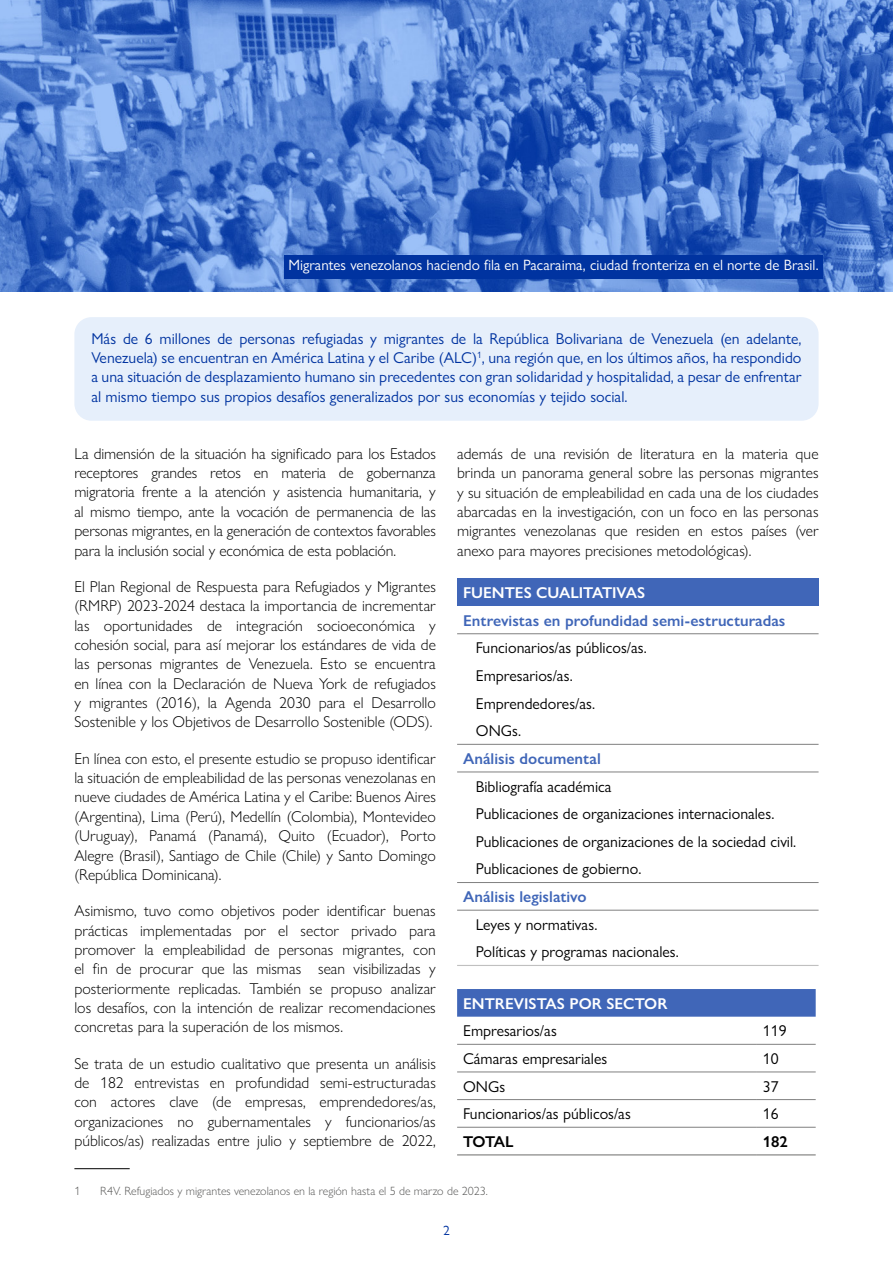
<style>
.page{position:relative;width:893px;height:1263px;background:#fff}
.page>*{position:absolute;margin:0;border:0;box-sizing:border-box;transform-origin:0 0}
.t1{font:300 15.75px/19.4px "Gill Sans Nova";color:#000;text-align:justify}
.t2{font:15.75px/19.4px "Gill Sans Nova";color:#0033a0;text-align:justify}
.t3{font:15.75px/27.6px "Gill Sans Nova";color:#000}
.t4{font:600 15.75px "Gill Sans Nova";color:#4066b8}
.t5{font:600 15.75px "Gill Sans Nova";color:#fff}
.t6{font:600 15.75px "Gill Sans Nova";letter-spacing:-.02em;color:#000}
.t7{font:15px "Gill Sans Nova";color:#fff}
.t8{font:13.5px "Gill Sans Nova";color:#0033a0}
.t9{font:300 12px "Gill Sans Nova";color:#575756}
</style>
<div class="page">
<div style="left:74px;top:317px;width:745px;height:104px;background:#e6effb;border-radius:17px"></div>
<hr style="left:74px;top:1168px;width:56px;height:1px;background:#000">
<div style="left:457px;top:578px;width:362px;height:28px;background:#4066b8"></div>
<hr style="left:457px;top:633px;width:362px;height:1px;background:#808080">
<hr style="left:457px;top:744px;width:362px;height:1px;background:#808080">
<hr style="left:457px;top:772px;width:362px;height:1px;background:#808080">
<hr style="left:457px;top:882px;width:362px;height:1px;background:#808080">
<hr style="left:457px;top:910px;width:362px;height:1px;background:#808080">
<hr style="left:457px;top:965px;width:362px;height:1px;background:#c0c0c0">
<div style="left:457px;top:989px;width:359px;height:28px;background:#4066b8"></div>
<hr style="left:457px;top:1154px;width:300px;height:1px;background:#9d9d9c">
<hr style="left:757px;top:1154px;width:59px;height:1px;background:#9d9d9c">
<hr style="left:457px;top:1044px;width:300px;height:1px;background:#808080">
<hr style="left:757px;top:1044px;width:59px;height:1px;background:#808080">
<hr style="left:457px;top:1071px;width:300px;height:1px;background:#808080">
<hr style="left:757px;top:1071px;width:59px;height:1px;background:#808080">
<hr style="left:457px;top:1099px;width:300px;height:1px;background:#808080">
<hr style="left:757px;top:1099px;width:59px;height:1px;background:#808080">
<hr style="left:457px;top:1127px;width:300px;height:1px;background:#808080">
<hr style="left:757px;top:1127px;width:59px;height:1px;background:#808080">
<img style="left:0;top:0;width:893px;height:291px">
<div style="left:284px;top:255px;width:539px;height:24px;background:#0033a0"></div>
<p class="t7" style="left:288px;top:256px;width:532px">Migrantes venezolanos haciendo fila en Pacaraima, ciudad fronteriza en el norte de Brasil.</p>
<p class="t2" style="left:91px;top:328px;width:712px">Más de 6 millones de personas refugiadas y migrantes de la República Bolivariana de Venezuela (en adelante, Venezuela) se encuentran en América Latina y el Caribe (ALC)<sup>1</sup>, una región que, en los últimos años, ha respondido a una situación de desplazamiento humano sin precedentes con gran solidaridad y hospitalidad, a pesar de enfrentar al mismo tiempo sus propios desafíos generalizados por sus economías y tejido social.</p>
<p class="t1" style="left:74px;top:443px;width:363px">La dimensión de la situación ha significado para los Estados receptores grandes retos en materia de gobernanza migratoria frente a la atención y asistencia humanitaria, y al mismo tiempo, ante la vocación de permanencia de las personas migrantes, en la generación de contextos favorables para la inclusión social y económica de esta población.</p>
<p class="t1" style="left:74px;top:577px;width:363px">El Plan Regional de Respuesta para Refugiados y Migrantes (RMRP) 2023-2024 destaca la importancia de incrementar las oportunidades de integración socioeconómica y cohesión social, para así mejorar los estándares de vida de las personas migrantes de Venezuela. Esto se encuentra en línea con la Declaración de Nueva York de refugiados y migrantes (2016), la Agenda 2030 para el Desarrollo Sostenible y los Objetivos de Desarrollo Sostenible (ODS).</p>
<p class="t1" style="left:74px;top:748px;width:363px">En línea con esto, el presente estudio se propuso identificar la situación de empleabilidad de las personas venezolanas en nueve ciudades de América Latina y el Caribe: Buenos Aires (Argentina), Lima (Perú), Medellín (Colombia), Montevideo (Uruguay), Panamá (Panamá), Quito (Ecuador), Porto Alegre (Brasil), Santiago de Chile (Chile) y Santo Domingo (República Dominicana).</p>
<p class="t1" style="left:74px;top:901px;width:363px">Asimismo, tuvo como objetivos poder identificar buenas prácticas implementadas por el sector privado para promover la empleabilidad de personas migrantes, con el fin de procurar que las mismas sean visibilizadas y posteriormente replicadas. También se propuso analizar los desafíos, con la intención de realizar recomendaciones concretas para la superación de los mismos.</p>
<p class="t1" style="left:74px;top:1053px;width:363px">Se trata de un estudio cualitativo que presenta un análisis de 182 entrevistas en profundidad semi-estructuradas con actores clave (de empresas, emprendedores/as, organizaciones no gubernamentales y funcionarios/as públicos/as) realizadas entre julio y septiembre de 2022,</p>
<p class="t1" style="left:457px;top:444px;width:363px">además de una revisión de literatura en la materia que brinda un panorama general sobre las personas migrantes y su situación de empleabilidad en cada una de los ciudades abarcadas en la investigación, con un foco en las personas migrantes venezolanas que residen en estos países (ver anexo para mayores precisiones metodológicas).</p>
<p class="t5" style="left:463px;top:583px;width:184px">FUENTES CUALITATIVAS</p>
<p class="t4" style="left:463px;top:611px;width:324px">Entrevistas en profundidad semi-estructuradas</p>
<p class="t3" style="left:476px;top:634px;width:173px">Funcionarios/as públicos/as.<br>Empresarios/as.<br>Emprendedores/as.<br>ONGs.</p>
<p class="t4" style="left:463px;top:749px;width:139px">Análisis documental</p>
<p class="t3" style="left:476px;top:772px;width:322px">Bibliografía académica<br>Publicaciones de organizaciones internacionales.<br>Publicaciones de organizaciones de la sociedad civil.<br>Publicaciones de gobierno.</p>
<p class="t4" style="left:463px;top:887px;width:125px">Análisis legislativo</p>
<p class="t3" style="left:476px;top:910px;width:205px">Leyes y normativas.<br>Políticas y programas nacionales.</p>
<p class="t5" style="left:463px;top:993px;width:206px">ENTREVISTAS POR SECTOR</p>
<p class="t3" style="left:463px;top:1017px;width:95px">Empresarios/as</p>
<p class="t3" style="left:763px;top:1017px;width:25px">119</p>
<p class="t3" style="left:463px;top:1044px;width:146px">Cámaras empresariales</p>
<p class="t3" style="left:763px;top:1044px;width:17px">10</p>
<p class="t3" style="left:463px;top:1072px;width:44px">ONGs</p>
<p class="t3" style="left:763px;top:1072px;width:17px">37</p>
<p class="t3" style="left:463px;top:1100px;width:169px">Funcionarios/as públicos/as</p>
<p class="t3" style="left:763px;top:1100px;width:17px">16</p>
<p class="t6" style="left:463px;top:1132px;width:52px">TOTAL</p>
<p class="t6" style="left:763px;top:1132px;width:27px">182</p>
<p class="t9" style="left:74px;top:1183px;width:7px">1</p>
<p class="t9" style="left:100px;top:1183px;width:389px">R4V. Refugiados y migrantes venezolanos en la región hasta el 5 de marzo de 2023.</p>
<p class="t8" style="left:443px;top:1222px;width:8px">2</p>
</div>
